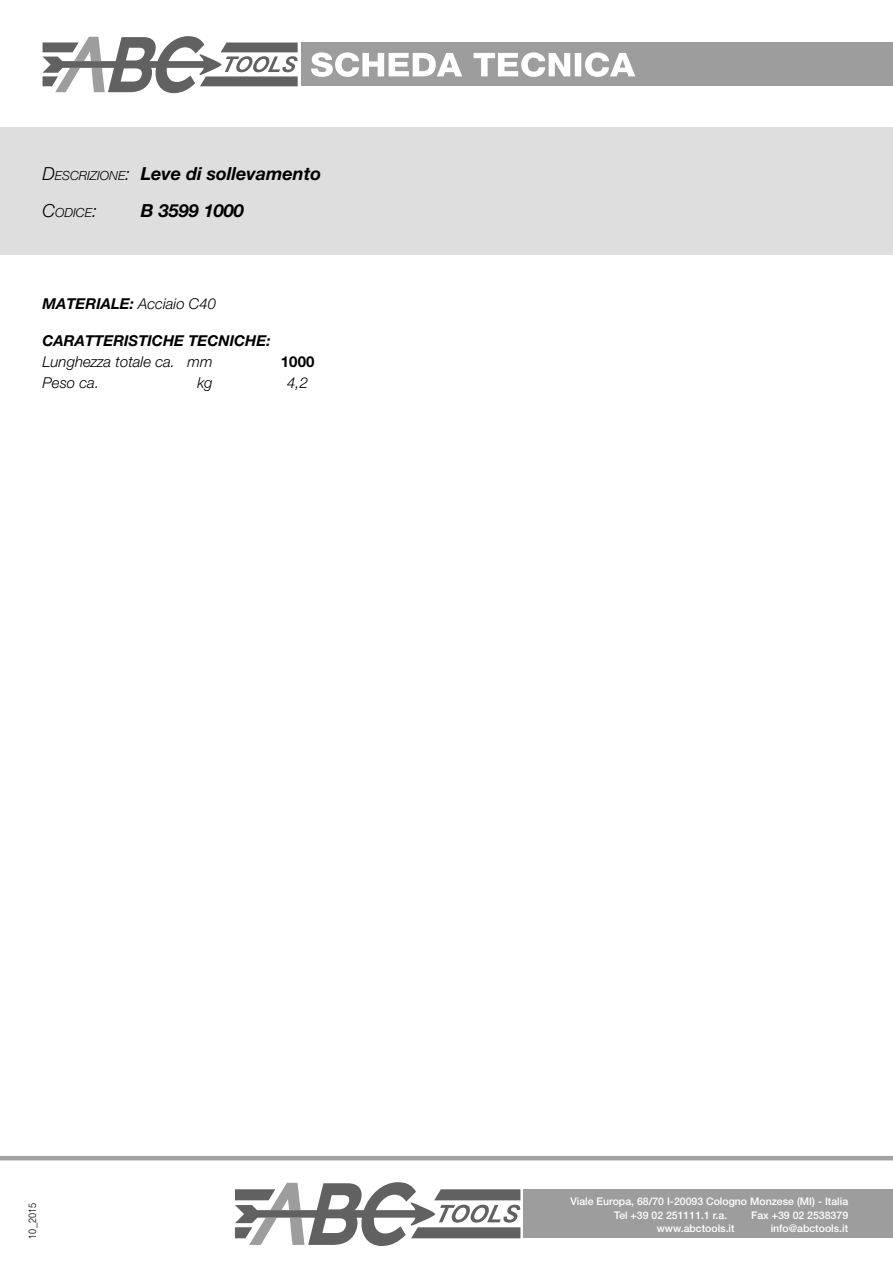
<style>
.page{position:relative;width:893px;height:1263px;background:#fff}
.page>*{position:absolute;margin:0;border:0;box-sizing:border-box;transform-origin:0 0}
.t1{font:italic 700 18px/37.5px "Helvetica Amos";color:#000}
.t2{font:italic 700 15px "Helvetica Amos";color:#000}
.t3{font:italic 300 15px "Helvetica Amos";color:#000}
.t4{font:700 15px "Helvetica Amos";color:#000}
.t5{font:italic 300 12.6px "Helvetica Amos";color:#000}
.t6{font:500 10.5px/13.5px "Helvetica Neue";color:#fff}
.t7{font:300 10.5px "Helvetica Amos Cond";color:#000}
.s1{font-weight:300}
.s2{font-weight:300;font-size:12.6px}
.s3{font-size:18px}
</style>
<div class="page">
<svg style="left:43px;top:36px;width:255px;height:57px"></svg>
<div style="left:301px;top:43px;width:592px;height:43px;background:#9d9d9d"></div>
<svg style="left:235px;top:1182px;width:285px;height:64px"></svg>
<div style="left:523px;top:1189px;width:370px;height:49px;background:#9d9d9d"></div>
<div style="left:0;top:128px;width:893px;height:127px;background:#dedede"></div>
<hr style="left:0;top:1156px;width:893px;height:4px;background:#a1a1a1">
<svg style="left:311px;top:52px;width:324px;height:25px"></svg>
<h1 class="t1" style="left:43px;top:155px;width:280px"><span class="s1">D</span><span class="s2">ESCRIZIONE</span><span class="s1">:</span> Leve di sollevamento</h1>
<p class="t5" style="left:43px;top:206px;width:56px"><span class="s3">C</span>ODICE<span class="s3">:</span></p>
<h1 class="t1" style="left:141px;top:192px;width:105px">B 3599 1000</h1>
<h1 class="t1" style="left:141px;top:155px;width:120px">X<br>X XXXX XXXX</h1>
<h2 class="t2" style="left:43px;top:295px;width:175px">MATERIALE: <span class="s1">Acciaio C40</span></h2>
<h2 class="t2" style="left:43px;top:332px;width:230px">CARATTERISTICHE TECNICHE:</h2>
<h2 class="t3" style="left:43px;top:353px;width:172px">Lunghezza totale ca. mm</h2>
<h2 class="t4" style="left:281px;top:353px;width:35px">1000</h2>
<h2 class="t3" style="left:43px;top:374px;width:58px">Peso ca.</h2>
<h2 class="t3" style="left:197px;top:374px;width:17px">kg</h2>
<h2 class="t3" style="left:287px;top:374px;width:22px">4,2</h2>
<p class="t7" style="left:26px;top:1238px;width:37px;rotate:-90deg">10_2015</p>
<p class="t6" style="left:614px;top:1194px;width:235px;text-indent:-44px">Viale Europa, 68/70 I-20093 Cologno Monzese (MI) - Italia<br>Tel +39 02 251111.1 r.a.</p>
<p class="t6" style="left:751px;top:1208px;width:98px">Fax +39 02 2538379</p>
<p class="t6" style="left:657px;top:1221px;width:79px">www.abctools.it</p>
<p class="t6" style="left:771px;top:1221px;width:79px">info@abctools.it</p>
</div>
